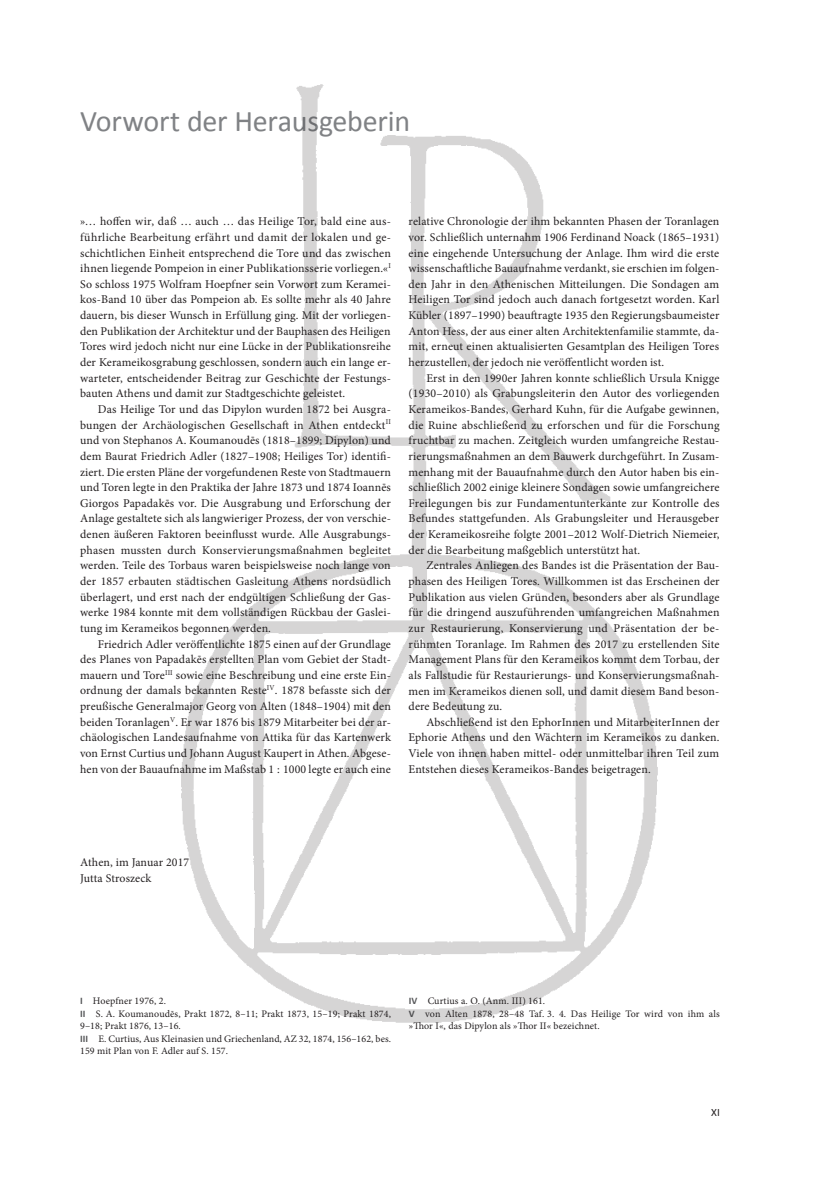
<style>
.page{position:relative;width:840px;height:1188px;background:#fff}
.page>*{position:absolute;margin:0;border:0;box-sizing:border-box;transform-origin:0 0}
.t1{font:30px "Calibri";color:#808285}
.t2{font:11.88px/15.6px "Minion Pro";letter-spacing:.01em;color:#231f20;text-align:justify}
.t3{font:11.25px "Calibri";color:#231f20}
.t4{font:10px/12.5px "Minion Pro";letter-spacing:.01em;color:#231f20}
.s1{font-family:"Calibri";font-weight:700;color:#57585a}
</style>
<div class="page">
<img style="left:181px;top:84px;width:477px;height:939px">
<h1 class="t1" style="left:80px;top:102px;width:331px">Vorwort der Herausgeberin</h1>
<p class="t2" style="left:80px;top:214px;width:312px">»… hoffen wir, daß … auch … das Heilige Tor, bald eine aus&shy;führliche Bearbeitung erfährt und damit der lokalen und ge&shy;schichtlichen Einheit entsprechend die Tore und das zwischen ihnen liegende Pompeion in einer Publikationsserie vorliegen.«<sup>I </sup>So schloss 1975 Wolfram Hoepfner sein Vorwort zum Keramei&shy;kos-Band 10 über das Pompeion ab. Es sollte mehr als 40 Jahre dauern, bis dieser Wunsch in Erfüllung ging. Mit der vorliegen&shy;den Publikation der Architektur und der Bauphasen des Heiligen Tores wird jedoch nicht nur eine Lücke in der Publikationsreihe der Kerameikosgrabung geschlossen, sondern auch ein lange er&shy;warteter, entscheidender Beitrag zur Geschichte der Festungs&shy;bauten Athens und damit zur Stadtgeschichte geleistet.</p>
<p class="t2" style="left:80px;top:401px;width:312px;text-indent:18px">Das Heilige Tor und das Dipylon wurden 1872 bei Ausgra&shy;bungen der Archäologischen Gesellschaft in Athen entdeckt<sup>II </sup>und von Stephanos A. Koumanoudēs (1818–1899; Dipylon) und dem Baurat Friedrich Adler (1827–1908; Heiliges Tor) identifi&shy;ziert. Die ersten Pläne der vorgefundenen Reste von Stadtmauern und Toren legte in den Praktika der Jahre 1873 und 1874 Ioannēs Giorgos Papadakēs vor. Die Ausgrabung und Erforschung der Anlage gestaltete sich als langwieriger Prozess, der von verschie&shy;denen äußeren Faktoren beeinflusst wurde. Alle Ausgrabungs&shy;phasen mussten durch Konservierungsmaßnahmen begleitet werden. Teile des Torbaus waren beispielsweise noch lange von der 1857 erbauten städtischen Gasleitung Athens nordsüdlich überlagert, und erst nach der endgültigen Schließung der Gas&shy;werke 1984 konnte mit dem vollständigen Rückbau der Gaslei&shy;tung im Kerameikos begonnen werden.</p>
<p class="t2" style="left:80px;top:635px;width:312px;text-indent:18px">Friedrich Adler veröffentlichte 1875 einen auf der Grundlage des Planes von Papadakēs erstellten Plan vom Gebiet der Stadt&shy;mauern und Tore<sup>III</sup> sowie eine Beschreibung und eine erste Ein&shy;ordnung der damals bekannten Reste<sup>IV</sup>. 1878 befasste sich der preußische Generalmajor Georg von Alten (1848–1904) mit den beiden Toranlagen<sup>V</sup>. Er war 1876 bis 1879 Mitarbeiter bei der ar&shy;chäologischen Landesaufnahme von Attika für das Kartenwerk von Ernst Curtius und Johann August Kaupert in Athen. Abgese&shy;hen von der Bauaufnahme im Maßstab 1 : 1000 legte er auch eine</p>
<p class="t2" style="left:409px;top:214px;width:312px">relative Chronologie der ihm bekannten Phasen der Toranlagen vor. Schließlich unternahm 1906 Ferdinand Noack (1865–1931) eine eingehende Untersuchung der Anlage. Ihm wird die erste wissenschaftliche Bauaufnahme verdankt, sie erschien im folgen&shy;den Jahr in den Athenischen Mitteilungen. Die Sondagen am Heili gen Tor sind jedoch auch danach fortgesetzt worden. Karl Kübler (1897–1990) beauftragte 1935 den Regierungsbaumeister Anton Hess, der aus einer alten Architektenfamilie stammte, da&shy;mit, erneut einen aktualisierten Gesamtplan des Heiligen Tores herzustellen, der jedoch nie veröffentlicht worden ist.</p>
<p class="t2" style="left:409px;top:370px;width:312px;text-indent:18px">Erst in den 1990er Jahren konnte schließlich Ursula Knigge (1930–2010) als Grabungsleiterin den Autor des vorliegenden Kerameikos-Bandes, Gerhard Kuhn, für die Aufgabe gewinnen, die Ruine abschließend zu erforschen und für die Forschung fruchtbar zu machen. Zeitgleich wurden umfangreiche Restau&shy;rierungsmaßnahmen an dem Bauwerk durchgeführt. In Zusam&shy;menhang mit der Bauaufnahme durch den Autor haben bis ein&shy;schließlich 2002 einige kleinere Sondagen sowie umfangreichere Freilegungen bis zur Fundamentunterkante zur Kontrolle des Befundes stattgefunden. Als Grabungsleiter und Herausgeber der Kerameikosreihe folgte 2001–2012 Wolf-Dietrich Niemeier, der die Bearbeitung maßgeblich unterstützt hat.</p>
<p class="t2" style="left:409px;top:557px;width:312px;text-indent:18px">Zentrales Anliegen des Bandes ist die Präsentation der Bau&shy;phasen des Heiligen Tores. Willkommen ist das Erscheinen der Publikation aus vielen Gründen, besonders aber als Grundlage für die dringend auszuführenden umfangreichen Maßnahmen zur Restaurierung, Konservierung und Präsentation der be&shy;rühmten Toranlage. Im Rahmen des 2017 zu erstellenden Site Management Plans für den Kerameikos kommt dem Torbau, der als Fallstudie für Restaurierungs- und Konservierungsmaßnah&shy;men im Kerameikos dienen soll, und damit diesem Band beson&shy;dere Bedeutung zu.</p>
<p class="t2" style="left:409px;top:714px;width:312px;text-indent:18px">Abschließend ist den EphorInnen und MitarbeiterInnen der Ephorie Athens und den Wächtern im Kerameikos zu danken.<br>Viele von ihnen haben mittel- oder unmittelbar ihren Teil zum Entstehen dieses Kerameikos-Bandes beigetragen.</p>
<p class="t2" style="left:80px;top:854px;width:110px">Athen, im Januar 2017<br>Jutta Stroszeck</p>
<p class="t4" style="left:80px;top:994px;width:312px"><span class="s1">I</span> Hoepfner 1976, 2.<br><span class="s1">II</span> S. A. Koumanoudēs, Prakt 1872, 8–11; Prakt 1873, 15–19; Prakt 1874, 9–18; Prakt 1876, 13–16.<br><span class="s1">III</span> E. Curtius, Aus Kleinasien und Griechenland, AZ 32, 1874, 156–162, bes.<br>159 mit Plan von F. Adler auf S. 157.</p>
<p class="t4" style="left:409px;top:994px;width:313px"><span class="s1">IV</span> Curtius a. O. (Anm. III) 161.<br><span class="s1">V</span> von Alten 1878, 28–48 Taf. 3. 4. Das Heilige Tor wird von ihm als »Thor I«, das Dipylon als »Thor II« bezeichnet.</p>
<p class="t3" style="left:711px;top:1104px;width:10px">XI</p>
</div>
